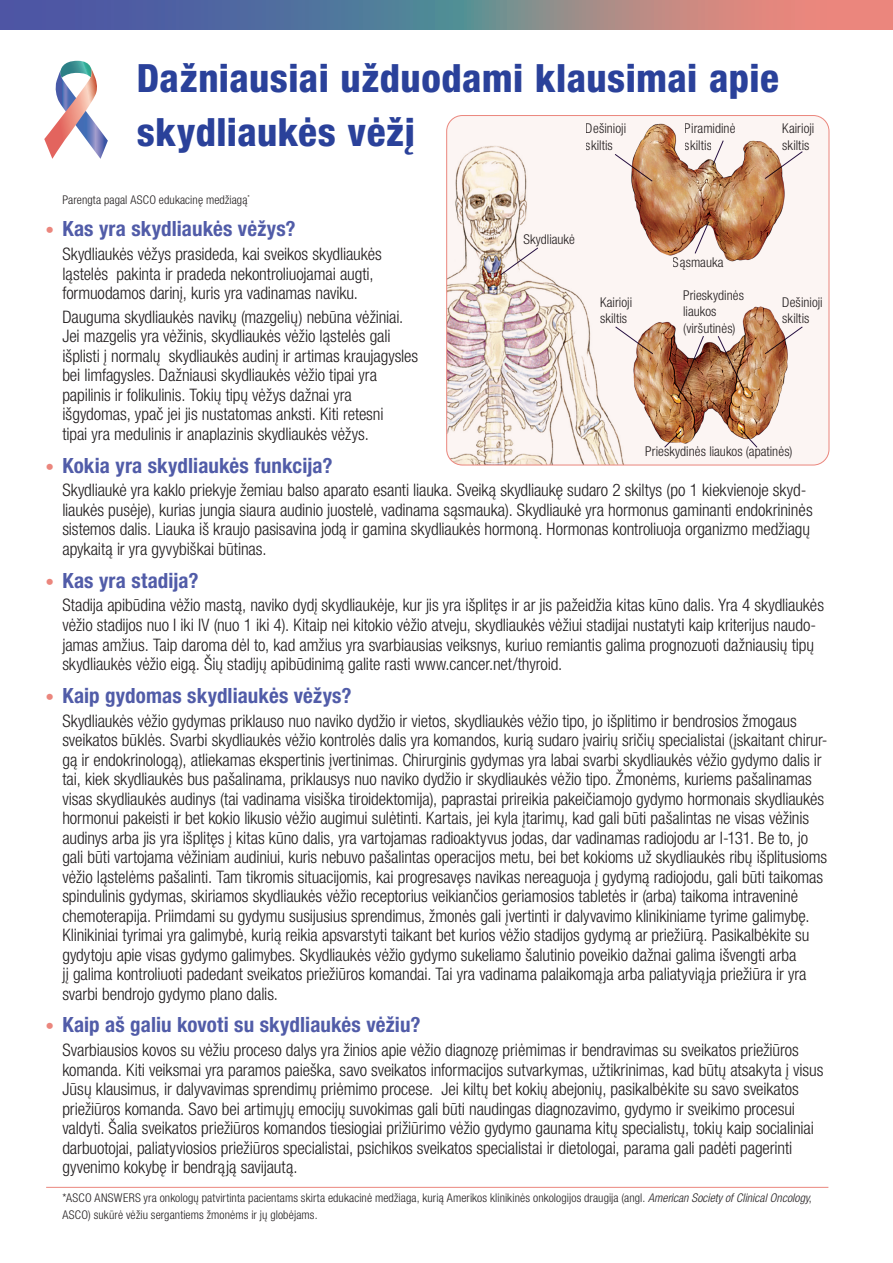
<style>
.page{position:relative;width:893px;height:1263px;background:#fff}
.page>*{position:absolute;margin:0;border:0;box-sizing:border-box;transform-origin:0 0}
.t1{font:800 condensed 39px/54px "Helvetica Neue LT Pro";letter-spacing:.01em;color:#2a419a}
.t2{font:700 condensed 21px "Helvetica Neue LT Pro";letter-spacing:.005em;color:#515ca8}
.t3{font:300 condensed 17.25px/19.5px "Helvetica Neue LT Pro";letter-spacing:-.005em;color:#231f20}
.t4{font:300 condensed 13.5px/16.5px "Helvetica Neue LT Pro";letter-spacing:.005em;color:#231f20}
.t5{font:300 condensed 12px/16.5px "Helvetica Neue LT Pro";letter-spacing:.01em;color:#231f20}
.s1{font-weight:300;font-size:17.25px;color:#eb867d}
.s2{font-style:italic}
</style>
<div class="page">
<div style="left:447px;top:116px;width:382px;height:349px;background:#fcf5f3;border-radius:16px"></div>
<img style="left:447px;top:146px;width:177px;height:319px">
<svg style="left:0;top:0;width:893px;height:30px;background:#837a92"></svg>
<svg style="left:44px;top:61px;width:64px;height:98px"></svg>
<hr style="left:46px;top:1187px;width:782px;height:1px;background:#eb867d">
<img style="left:620px;top:296px;width:168px;height:153px">
<svg style="left:500px;top:247px;width:39px;height:29px"></svg>
<svg style="left:764px;top:326px;width:39px;height:29px"></svg>
<svg style="left:677px;top:335px;width:27px;height:64px"></svg>
<svg style="left:717px;top:335px;width:28px;height:57px"></svg>
<svg style="left:664px;top:430px;width:18px;height:18px"></svg>
<svg style="left:740px;top:428px;width:18px;height:20px"></svg>
<img style="left:614px;top:115px;width:185px;height:156px">
<svg style="left:764px;top:151px;width:39px;height:29px"></svg>
<svg style="left:614px;top:153px;width:39px;height:29px"></svg>
<svg style="left:712px;top:140px;width:12px;height:26px"></svg>
<svg style="left:694px;top:221px;width:16px;height:33px"></svg>
<svg style="left:615px;top:326px;width:39px;height:29px"></svg>
<p class="t1" style="left:137px;top:50px;width:644px">Dažniausiai užduodami klausimai apie skydliaukės vėžį</p>
<p class="t4" style="left:586px;top:120px;width:42px">Dešinioji skiltis</p>
<p class="t4" style="left:685px;top:120px;width:52px">Piramidinė skiltis</p>
<p class="t4" style="left:782px;top:120px;width:34px">Kairioji skiltis</p>
<p class="t5" style="left:62px;top:191px;width:189px">Parengta pagal ASCO edukacinę medžiagą<sup>*</sup></p>
<p class="t2" style="left:45px;top:216px;width:252px"><span class="s1">•</span> Kas yra skydliaukės vėžys?</p>
<p class="t3" style="left:62px;top:244px;width:321px">Skydliaukės vėžys prasideda, kai sveikos skydliaukės ląstelės pakinta ir pradeda nekontroliuojamai augti, formuodamos darinį, kuris yra vadinamas naviku.</p>
<p class="t3" style="left:62px;top:307px;width:357px">Dauguma skydliaukės navikų (mazgelių) nebūna vėžiniai.<br>Jei mazgelis yra vėžinis, skydliaukės vėžio ląstelės gali išplisti į normalų skydliaukės audinį ir artimas kraujagysles bei limfagysles. Dažniausi skydliaukės vėžio tipai yra papilinis ir folikulinis. Tokių tipų vėžys dažnai yra išgydomas, ypač jei jis nustatomas anksti. Kiti retesni<br>tipai yra medulinis ir anaplazinis skydliaukės vėžys.</p>
<p class="t2" style="left:45px;top:452px;width:289px"><span class="s1">•</span> Kokia yra skydliaukės funkcija?</p>
<p class="t3" style="left:62px;top:480px;width:752px">Skydliaukė yra kaklo priekyje žemiau balso aparato esanti liauka. Sveiką skydliaukę sudaro 2 skiltys (po 1 kiekvienoje skyd&shy;liaukės pusėje), kurias jungia siaura audinio juostelė, vadinama sąsmauka). Skydliaukė yra hormonus gaminanti endokrininės sistemos dalis. Liauka iš kraujo pasisavina jodą ir gamina skydliaukės hormoną. Hormonas kontroliuoja organizmo medžiagų apykaitą ir yra gyvybiškai būtinas.</p>
<p class="t2" style="left:45px;top:567px;width:155px"><span class="s1">•</span> Kas yra stadija?</p>
<p class="t3" style="left:62px;top:595px;width:763px">Stadija apibūdina vėžio mastą, naviko dydį skydliaukėje, kur jis yra išplitęs ir ar jis pažeidžia kitas kūno dalis. Yra 4 skydliaukės vėžio stadijos nuo I iki IV (nuo 1 iki 4). Kitaip nei kitokio vėžio atveju, skydliaukės vėžiui stadijai nustatyti kaip kriterijus naudo&shy;jamas amžius. Taip daroma dėl to, kad amžius yra svarbiausias veiksnys, kuriuo remiantis galima prognozuoti dažniausių tipų skydliaukės vėžio eigą. Šių stadijų apibūdinimą galite rasti www.cancer.net/thyroid.</p>
<p class="t2" style="left:45px;top:682px;width:308px"><span class="s1">•</span> Kaip gydomas skydliaukės vėžys?</p>
<p class="t3" style="left:62px;top:710px;width:767px">Skydliaukės vėžio gydymas priklauso nuo naviko dydžio ir vietos, skydliaukės vėžio tipo, jo išplitimo ir bendrosios žmogaus sveikatos būklės. Svarbi skydliaukės vėžio kontrolės dalis yra komandos, kurią sudaro įvairių sričių specialistai (įskaitant chirur&shy;gą ir endokrinologą), atliekamas ekspertinis įvertinimas. Chirurginis gydymas yra labai svarbi skydliaukės vėžio gydymo dalis ir tai, kiek skydliaukės bus pašalinama, priklausys nuo naviko dydžio ir skydliaukės vėžio tipo. Žmonėms, kuriems pašalinamas visas skydliaukės audinys (tai vadinama visiška tiroidektomija), paprastai prireikia pakeičiamojo gydymo hormonais skydliaukės hormonui pakeisti ir bet kokio likusio vėžio augimui sulėtinti. Kartais, jei kyla įtarimų, kad gali būti pašalintas ne visas vėžinis audinys arba jis yra išplitęs į kitas kūno dalis, yra vartojamas radioaktyvus jodas, dar vadinamas radiojodu ar I-131. Be to, jo gali būti vartojama vėžiniam audiniui, kuris nebuvo pašalintas operacijos metu, bei bet kokioms už skydliaukės ribų išplitusioms vėžio ląstelėms pašalinti. Tam tikromis situacijomis, kai progresavęs navikas nereaguoja į gydymą radiojodu, gali būti taikomas spindulinis gydymas, skiriamos skydliaukės vėžio receptorius veikiančios geriamosios tabletės ir (arba) taikoma intraveninė chemoterapija. Priimdami su gydymu susijusius sprendimus, žmonės gali įvertinti ir dalyvavimo klinikiniame tyrime galimybę.<br>Klinikiniai tyrimai yra galimybė, kurią reikia apsvarstyti taikant bet kurios vėžio stadijos gydymą ar priežiūrą. Pasikalbėkite su gydytoju apie visas gydymo galimybes. Skydliaukės vėžio gydymo sukeliamo šalutinio poveikio dažnai galima išvengti arba<br>jį galima kontroliuoti padedant sveikatos priežiūros komandai. Tai yra vadinama palaikomąja arba paliatyviąja priežiūra ir yra svarbi bendrojo gydymo plano dalis.</p>
<p class="t2" style="left:45px;top:1012px;width:377px"><span class="s1">•</span> Kaip aš galiu kovoti su skydliaukės vėžiu?</p>
<p class="t3" style="left:62px;top:1040px;width:762px">Svarbiausios kovos su vėžiu proceso dalys yra žinios apie vėžio diagnozę priėmimas ir bendravimas su sveikatos priežiūros komanda. Kiti veiksmai yra paramos paieška, savo sveikatos informacijos sutvarkymas, užtikrinimas, kad būtų atsakyta į visus Jūsų klausimus, ir dalyvavimas sprendimų priėmimo procese. Jei kiltų bet kokių abejonių, pasikalbėkite su savo sveikatos priežiūros komanda. Savo bei artimųjų emocijų suvokimas gali būti naudingas diagnozavimo, gydymo ir sveikimo procesui valdyti. Šalia sveikatos priežiūros komandos tiesiogiai prižiūrimo vėžio gydymo gaunama kitų specialistų, tokių kaip socialiniai darbuotojai, paliatyviosios priežiūros specialistai, psichikos sveikatos specialistai ir dietologai, parama gali padėti pagerinti gyvenimo kokybę ir bendrąją savijautą.</p>
<p class="t5" style="left:62px;top:1190px;width:751px">*ASCO ANSWERS yra onkologų patvirtinta pacientams skirta edukacinė medžiaga, kurią Amerikos klinikinės onkologijos draugija (angl. <span class="s2">American Society of Clinical Oncology</span>,<br>ASCO) sukūrė vėžiu sergantiems žmonėms ir jų globėjams.</p>
<p class="t4" style="left:523px;top:231px;width:53px">Skydliaukė</p>
<p class="t4" style="left:673px;top:254px;width:52px">Sąsmauka</p>
<p class="t4" style="left:683px;top:287px;width:62px">Prieskydinės liaukos (viršutinės)</p>
<p class="t4" style="left:782px;top:294px;width:42px">Dešinioji skiltis</p>
<p class="t4" style="left:600px;top:294px;width:34px">Kairioji skiltis</p>
<p class="t4" style="left:645px;top:443px;width:149px">Prieskydinės liaukos (apatinės)</p>
</div>
